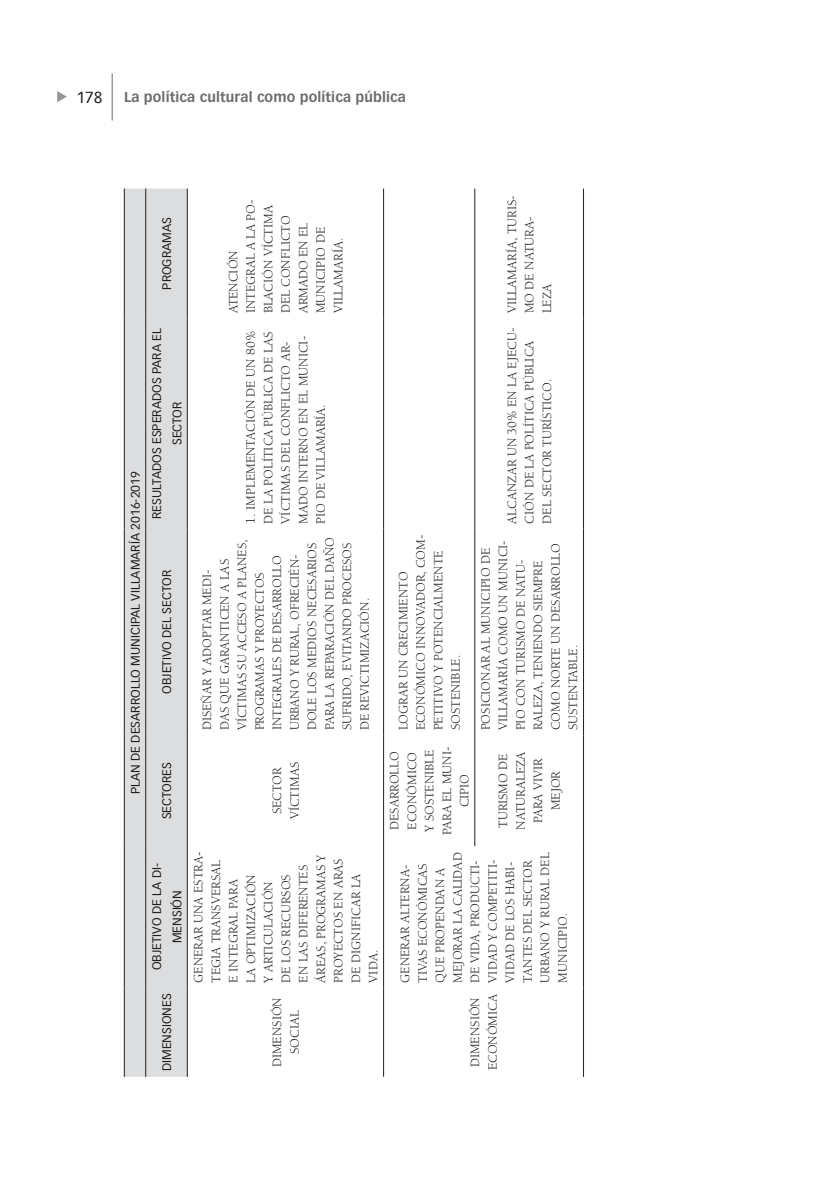
<style>
.page{position:relative;width:819px;height:1191px;background:#fff}
.page>*{position:absolute;margin:0;border:0;box-sizing:border-box;transform-origin:0 0}
.t1{font:15.75px "Vectora LT Std";color:#231f20}
.t2{font:700 14px "Vectora LT Std";letter-spacing:.01em;color:#6c6d70}
.t3{font:13.12px/17.5px "Berkeley Std";color:#231f20}
.t4{font:12.25px/20.1px "Vectora LT Std";color:#231f20;text-align:center}
</style>
<div class="page">
<hr style="left:112px;top:73px;width:1px;height:48px;background:#6c6d70">
<svg style="left:57px;top:91px;width:10px;height:11px"></svg>
<div style="left:125px;top:189px;width:62px;height:887px;background:#dcdddf"></div>
<hr style="left:124px;top:987px;width:1px;height:89px;background:#231f20">
<hr style="left:124px;top:846px;width:1px;height:141px;background:#231f20">
<hr style="left:124px;top:735px;width:1px;height:111px;background:#231f20">
<hr style="left:124px;top:528px;width:1px;height:207px;background:#231f20">
<hr style="left:124px;top:318px;width:1px;height:210px;background:#231f20">
<hr style="left:124px;top:189px;width:1px;height:129px;background:#231f20">
<hr style="left:145px;top:987px;width:1px;height:89px;background:#231f20">
<hr style="left:145px;top:846px;width:1px;height:141px;background:#231f20">
<hr style="left:145px;top:735px;width:1px;height:111px;background:#231f20">
<hr style="left:145px;top:528px;width:1px;height:207px;background:#231f20">
<hr style="left:145px;top:318px;width:1px;height:210px;background:#231f20">
<hr style="left:145px;top:189px;width:1px;height:129px;background:#231f20">
<hr style="left:187px;top:987px;width:1px;height:89px;background:#231f20">
<hr style="left:187px;top:846px;width:1px;height:141px;background:#231f20">
<hr style="left:187px;top:735px;width:1px;height:111px;background:#231f20">
<hr style="left:187px;top:528px;width:1px;height:207px;background:#231f20">
<hr style="left:187px;top:318px;width:1px;height:210px;background:#231f20">
<hr style="left:187px;top:189px;width:1px;height:129px;background:#231f20">
<hr style="left:383px;top:987px;width:1px;height:89px;background:#231f20">
<hr style="left:383px;top:846px;width:1px;height:141px;background:#231f20">
<hr style="left:583px;top:987px;width:1px;height:89px;background:#231f20">
<hr style="left:583px;top:846px;width:1px;height:141px;background:#231f20">
<hr style="left:383px;top:735px;width:1px;height:111px;background:#231f20">
<hr style="left:383px;top:528px;width:1px;height:207px;background:#231f20">
<hr style="left:383px;top:318px;width:1px;height:210px;background:#231f20">
<hr style="left:383px;top:189px;width:1px;height:129px;background:#231f20">
<hr style="left:474px;top:735px;width:1px;height:111px;background:#231f20">
<hr style="left:474px;top:528px;width:1px;height:207px;background:#231f20">
<hr style="left:474px;top:318px;width:1px;height:210px;background:#231f20">
<hr style="left:474px;top:189px;width:1px;height:129px;background:#231f20">
<hr style="left:583px;top:735px;width:1px;height:111px;background:#231f20">
<hr style="left:583px;top:528px;width:1px;height:207px;background:#231f20">
<hr style="left:583px;top:318px;width:1px;height:210px;background:#231f20">
<hr style="left:583px;top:189px;width:1px;height:129px;background:#231f20">
<p class="t1" style="left:76px;top:88px;width:28px">178</p>
<p class="t2" style="left:124px;top:89px;width:283px">La política cultural como política pública</p>
<p class="t4" style="left:157px;top:290px;width:74px;rotate:-90deg">PROGRAMAS</p>
<p class="t4" style="left:125px;top:794px;width:324px;rotate:-90deg">PLAN DE DESARROLLO MUNICIPAL VILLAMARÍA 2016-2019</p>
<p class="t4" style="left:147px;top:519px;width:192px;rotate:-90deg">RESULTADOS ESPERADOS PARA EL<br>SECTOR</p>
<p class="t4" style="left:157px;top:694px;width:125px;rotate:-90deg">OBJETIVO DEL SECTOR</p>
<p class="t4" style="left:157px;top:819px;width:59px;rotate:-90deg">SECTORES</p>
<p class="t3" style="left:225px;top:313px;width:115px;rotate:-90deg">ATENCIÓN<br>INTEGRAL A LA PO-<br>BLACIÓN VÍCTIMA<br>DEL CONFLICTO<br>ARMADO EN EL<br>MUNICIPIO DE<br>VILLAMARÍA.</p>
<p class="t3" style="left:242px;top:523px;width:195px;rotate:-90deg">1. IMPLEMENTACIÓN DE UN 80%<br>DE LA POLÍTICA PÚBLICA DE LAS<br>VÍCTIMAS DEL CONFLICTO AR-<br>MADO INTERNO EN EL MUNICI-<br>PIO DE VILLAMARÍA.</p>
<p class="t3" style="left:198px;top:730px;width:195px;rotate:-90deg">DISEÑAR Y ADOPTAR MEDI-<br>DAS QUE GARANTICEN A LAS<br>VÍCTIMAS SU ACCESO A PLANES,<br>PROGRAMAS Y PROYECTOS<br>INTEGRALES DE DESARROLLO<br>URBANO Y RURAL, OFRECIÉN-<br>DOLE LOS MEDIOS NECESARIOS<br>PARA LA REPARACIÓN DEL DAÑO<br>SUFRIDO, EVITANDO PROCESOS<br>DE REVICTIMIZACIÓN.</p>
<p class="t3" style="left:268px;top:819px;width:59px;text-align:center;rotate:-90deg">SECTOR<br>VÍCTIMAS</p>
<p class="t3" style="left:394px;top:730px;width:197px;rotate:-90deg">LOGRAR UN CRECIMIENTO<br>ECONÓMICO INNOVADOR, COM-<br>PETITIVO Y POTENCIALMENTE<br>SOSTENIBLE.</p>
<p class="t3" style="left:386px;top:834px;width:89px;text-align:center;rotate:-90deg">DESARROLLO<br>ECONÓMICO<br>Y SOSTENIBLE<br>PARA EL MUNI-<br>CIPIO</p>
<p class="t3" style="left:503px;top:313px;width:119px;rotate:-90deg">VILLAMARÍA, TURIS-<br>MO DE NATURA-<br>LEZA</p>
<p class="t3" style="left:503px;top:523px;width:197px;rotate:-90deg">ALCANZAR UN 30% EN LA EJECU-<br>CIÓN DE LA POLÍTICA PÚBLICA<br>DEL SECTOR TURÍSTICO.</p>
<p class="t3" style="left:477px;top:730px;width:191px;rotate:-90deg">POSICIONAR AL MUNICIPIO DE<br>VILLAMARÍA COMO UN MUNICI-<br>PIO CON TURISMO DE NATU-<br>RALEZA, TENIENDO SIEMPRE<br>COMO NORTE UN DESARROLLO<br>SUSTENTABLE.</p>
<p class="t3" style="left:494px;top:829px;width:80px;text-align:center;rotate:-90deg">TURISMO DE<br>NATURALEZA<br>PARA VIVIR<br>MEJOR</p>
<p class="t4" style="left:147px;top:970px;width:109px;rotate:-90deg">OBJETIVO DE LA DI-<br>MENSIÓN</p>
<p class="t4" style="left:157px;top:1071px;width:79px;rotate:-90deg">DIMENSIONES</p>
<p class="t3" style="left:190px;top:982px;width:132px;rotate:-90deg">GENERAR UNA ESTRA-<br>TEGIA TRANSVERSAL<br>E INTEGRAL PARA<br>LA OPTIMIZACIÓN<br>Y ARTICULACIÓN<br>DE LOS RECURSOS<br>EN LAS DIFERENTES<br>ÁREAS, PROGRAMAS Y<br>PROYECTOS EN ARAS<br>DE DIGNIFICAR LA<br>VIDA.</p>
<p class="t3" style="left:269px;top:1067px;width:72px;text-align:center;rotate:-90deg">DIMENSIÓN<br>SOCIAL</p>
<p class="t3" style="left:396px;top:982px;width:132px;rotate:-90deg">GENERAR ALTERNA-<br>TIVAS ECONÓMICAS<br>QUE PROPENDAN A<br>MEJORAR LA CALIDAD<br>DE VIDA, PRODUCTI-<br>VIDAD Y COMPETITI-<br>VIDAD DE LOS HABI-<br>TANTES DEL SECTOR<br>URBANO Y RURAL DEL<br>MUNICIPIO.</p>
<p class="t3" style="left:466px;top:1070px;width:78px;rotate:-90deg">DIMENSIÓN<br>ECONÓMICA</p>
</div>
